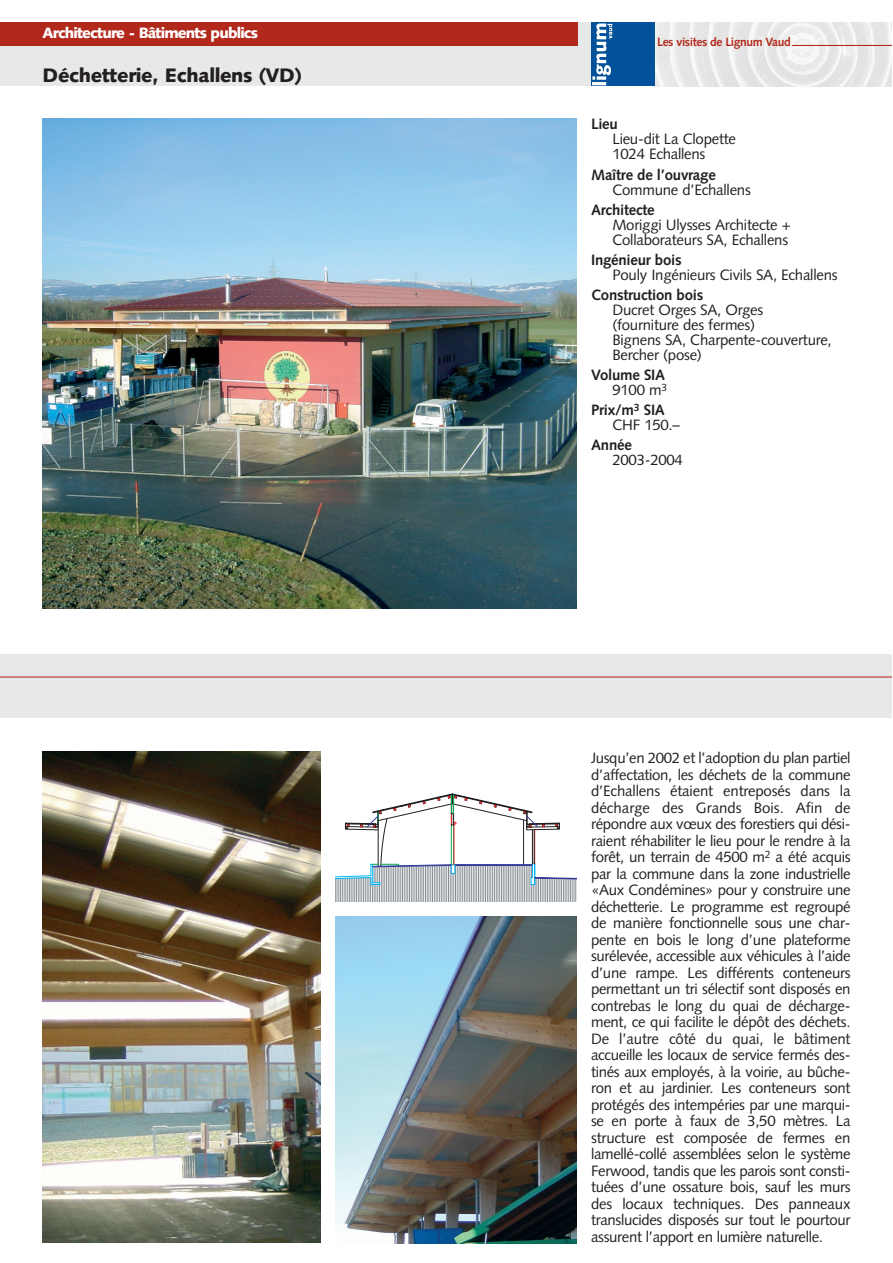
<style>
.page{position:relative;width:893px;height:1263px;background:#fff}
.page>*{position:absolute;margin:0;border:0;box-sizing:border-box;transform-origin:0 0}
.t1{font:900 19.5px "Syntax LT Std";letter-spacing:-.02em;color:#231f20}
.t2{font:15px/16.5px "Syntax LT Std";letter-spacing:-.015em;color:#231f20}
.t3{font:700 15px/15px "Syntax LT Std";letter-spacing:-.015em;color:#231f20;text-align:right}
.t4{font:900 15px "Syntax LT Std";letter-spacing:-.06em;color:#fff}
.t5{font:700 12px "Syntax LT Std";letter-spacing:-.035em;color:#b2291b}
.s1{font-weight:400}
</style>
<div class="page">
<div style="left:0;top:22px;width:891px;height:64px;background:#e7e8e9"></div>
<img style="left:655px;top:22px;width:236px;height:64px">
<div style="left:0;top:654px;width:891px;height:64px;background:#e7e8e9"></div>
<div style="left:0;top:22px;width:578px;height:24px;background:#b2291b"></div>
<div style="left:591px;top:22px;width:64px;height:64px;background:#01529a"></div>
<hr style="left:592px;top:82px;width:14px;height:3px;background:#fff">
<svg style="left:592px;top:24px;width:20px;height:56px"></svg>
<hr style="left:792px;top:45px;width:99px;height:1px;background:#b2291b">
<hr style="left:0;top:676px;width:891px;height:1px;background:#b2291b">
<img style="left:43px;top:118px;width:533px;height:491px">
<img style="left:336px;top:917px;width:240px;height:326px">
<img style="left:43px;top:752px;width:278px;height:491px">
<svg style="left:336px;top:793px;width:241px;height:109px"></svg>
<p class="t4" style="left:43px;top:27px;width:217px">Architecture - Bâtiments publics</p>
<h1 class="t1" style="left:43px;top:67px;width:261px">Déchetterie, Echallens (VD)</h1>
<p class="t5" style="left:657px;top:37px;width:135px">Les visites de Lignum Vaud</p>
<p class="t3" style="left:591px;top:118px;width:28px">Lieu</p>
<p class="t2" style="left:612px;top:133px;width:125px;line-height:15px">Lieu-dit La Clopette<br>1024 Echallens</p>
<p class="t3" style="left:591px;top:168px;width:126px">Maître de l’ouvrage</p>
<p class="t2" style="left:612px;top:182px;width:140px">Commune d’Echallens</p>
<p class="t3" style="left:591px;top:203px;width:65px">Architecte</p>
<p class="t2" style="left:612px;top:218px;width:180px;line-height:15px">Moriggi Ulysses Architecte +<br>Collaborateurs SA, Echallens</p>
<p class="t3" style="left:591px;top:253px;width:92px">Ingénieur bois</p>
<p class="t2" style="left:612px;top:268px;width:227px">Pouly Ingénieurs Civils SA, Echallens</p>
<p class="t3" style="left:591px;top:288px;width:114px">Construction bois</p>
<p class="t2" style="left:612px;top:303px;width:221px;line-height:15px">Ducret Orges SA, Orges (fourniture des fermes)<br>Bignens SA, Charpente-couverture,<br>Bercher (pose)</p>
<p class="t3" style="left:591px;top:369px;width:78px">Volume SIA<br><span class="s1">9100 m</span><sup>3</sup></p>
<p class="t3" style="left:612px;top:404px;width:69px;text-align:left;text-indent:-21px">Prix/m<sup>3</sup> SIA<br><span class="s1">CHF 150.–</span></p>
<p class="t3" style="left:591px;top:439px;width:42px">Année</p>
<p class="t2" style="left:612px;top:453px;width:72px">2003-2004</p>
<p class="t2" style="left:591px;top:751px;width:261px;text-align:justify">Jusqu’en 2002 et l’adoption du plan partiel d’affectation, les déchets de la commune d’Echallens étaient entreposés dans la décharge des Grands Bois. Afin de répondre aux vœux des forestiers qui dési&shy;raient réhabiliter le lieu pour le rendre à la forêt, un terrain de 4500 m<sup>2</sup> a été acquis par la commune dans la zone industrielle «Aux Condémines» pour y construire une déchetterie. Le programme est regroupé de manière fonctionnelle sous une char&shy;pente en bois le long d’une plateforme surélevée, accessible aux véhicules à l’aide d’une rampe. Les différents conteneurs permettant un tri sélectif sont disposés en contrebas le long du quai de décharge&shy;ment, ce qui facilite le dépôt des déchets.<br>De l’autre côté du quai, le bâtiment accueille les locaux de service fermés des&shy;tinés aux employés, à la voirie, au bûche&shy;ron et au jardinier. Les conteneurs sont protégés des intempéries par une marqui&shy;se en porte à faux de 3,50 mètres. La structure est composée de fermes en lamellé-collé assemblées selon le système Ferwood, tandis que les parois sont consti&shy;tuées d’une ossature bois, sauf les murs des locaux techniques. Des panneaux translucides disposés sur tout le pourtour assurent l’apport en lumière naturelle.</p>
</div>
